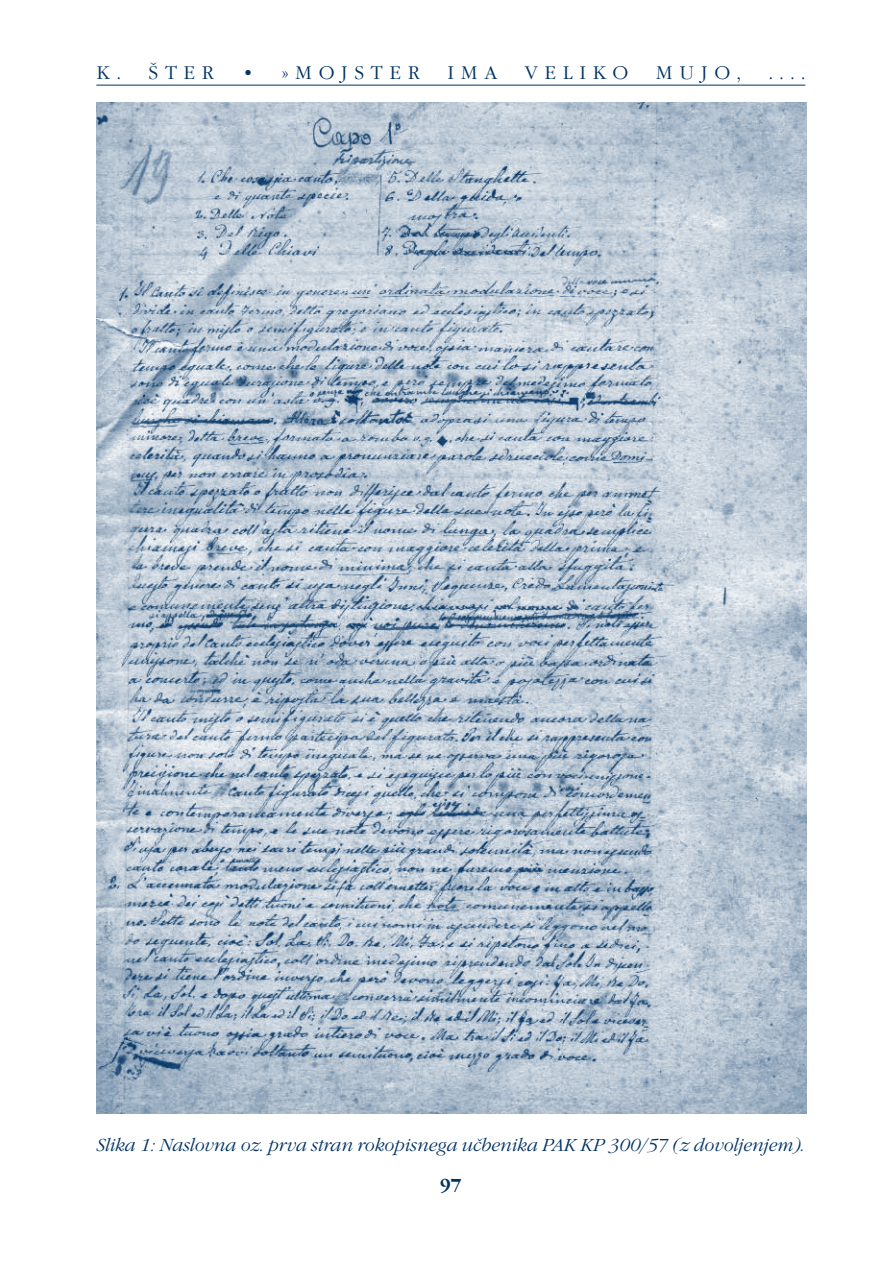
<style>
.page{position:relative;width:879px;height:1276px;background:#fff}
.page>*{position:absolute;margin:0;border:0;box-sizing:border-box;transform-origin:0 0}
.t1{font:19px "Garamond Itc TEE Ligh";letter-spacing:.35em;color:#003263}
.t2{font:18px "Garamond Itc TEE Ligh Ital";letter-spacing:-.01em;color:#003263}
.t3{font:700 18px "Garamond Itc TEE";color:#003263}
</style>
<div class="page">
<hr style="left:96px;top:85px;width:709px;height:1px;background:#003263">
<img style="left:96px;top:102px;width:710px;height:1011px">
<p class="t1" style="left:96px;top:62px;width:119px">K. ŠTER</p>
<p class="t1" style="left:242px;top:62px;width:180px">• »MOJSTER</p>
<p class="t1" style="left:447px;top:62px;width:51px">IMA</p>
<p class="t1" style="left:525px;top:62px;width:105px">VELIKO</p>
<p class="t1" style="left:656px;top:62px;width:87px">MUJO,</p>
<p class="t1" style="left:768px;top:62px;width:38px">....</p>
<p class="t2" style="left:96px;top:1135px;width:710px">Slika 1: Naslovna oz. prva stran rokopisnega učbenika PAK KP 300/57 (z dovoljenjem).</p>
<p class="t3" style="left:440px;top:1174px;width:23px">97</p>
</div>
